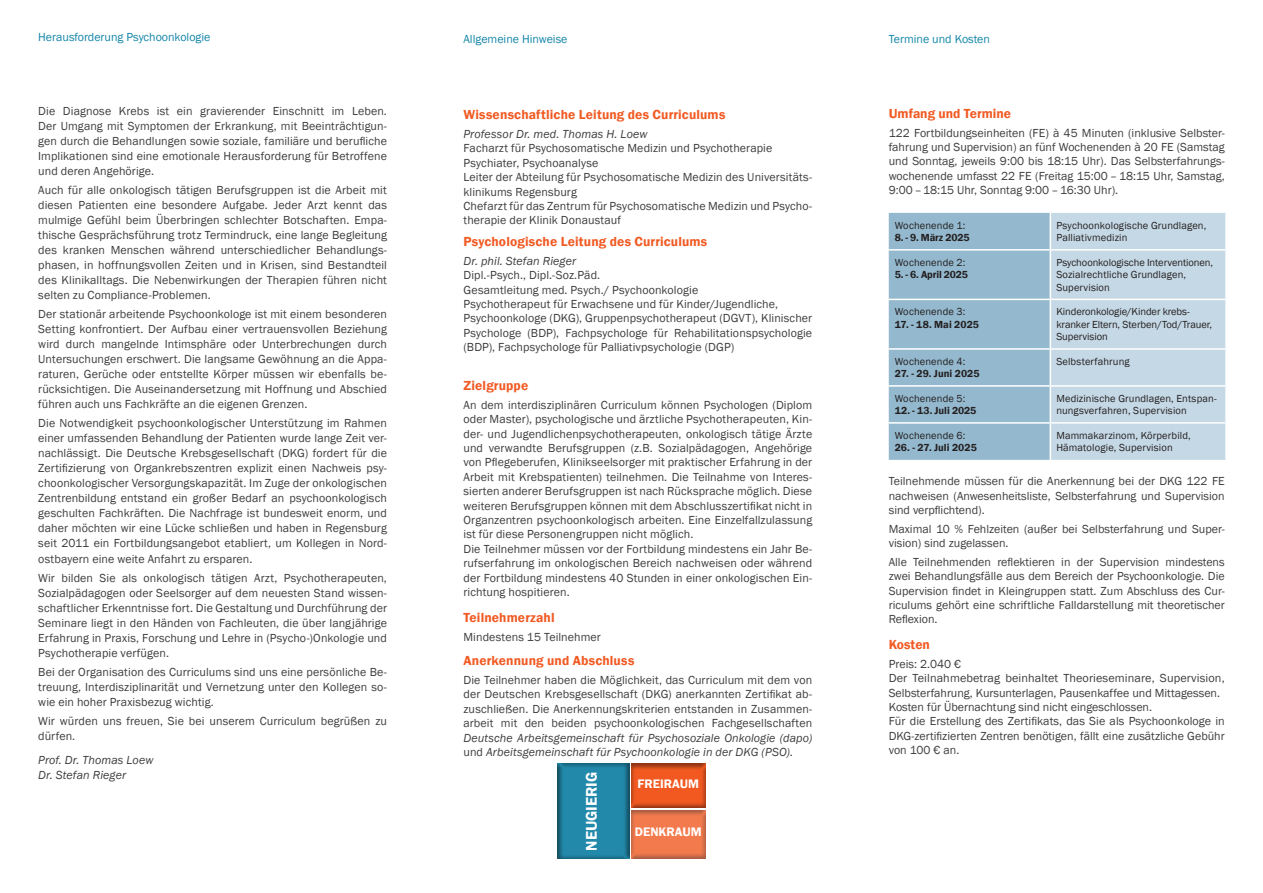
<style>
.page{position:relative;width:1263px;height:893px;background:#fff}
.page>*{position:absolute;margin:0;border:0;box-sizing:border-box;transform-origin:0 0}
.t1{font:600 15.9px "Franklin Gothic";color:#fff}
.t2{font:600 13.5px "Franklin Gothic";letter-spacing:.01em;color:#f15a23}
.t3{font:600 12.75px "Franklin Gothic";color:#fff}
.t4{font:12px/14.4px "Franklin Gothic";letter-spacing:.005em;color:#3e3e3f;text-align:justify}
.t5{font:italic 12px/15px "Franklin Gothic";letter-spacing:.01em;color:#3e3e3f}
.t6{font:12px "Franklin Gothic";color:#1687a9}
.t7{font:10.5px/12.6px "Franklin Gothic";letter-spacing:.01em;color:#231f20}
.t8{font:600 10.5px "Franklin Gothic";color:#231f20}
.s1{font-style:normal}
</style>
<div class="page">
<svg style="left:889px;top:213px;width:336px;height:247px"></svg>
<hr style="left:889px;top:249px;width:161px;height:2px;background:#fff">
<hr style="left:1050px;top:249px;width:177px;height:2px;background:#fff">
<hr style="left:889px;top:299px;width:161px;height:1px;background:#fff">
<hr style="left:1050px;top:299px;width:177px;height:1px;background:#fff">
<hr style="left:889px;top:348px;width:161px;height:2px;background:#fff">
<hr style="left:1050px;top:348px;width:177px;height:2px;background:#fff">
<hr style="left:889px;top:385px;width:161px;height:2px;background:#fff">
<hr style="left:1050px;top:385px;width:177px;height:2px;background:#fff">
<hr style="left:889px;top:422px;width:161px;height:2px;background:#fff">
<hr style="left:1050px;top:422px;width:177px;height:2px;background:#fff">
<hr style="left:1049px;top:213px;width:2px;height:36px;background:#fff">
<hr style="left:1049px;top:251px;width:2px;height:48px;background:#fff">
<hr style="left:1049px;top:300px;width:2px;height:48px;background:#fff">
<hr style="left:1049px;top:350px;width:2px;height:35px;background:#fff">
<hr style="left:1049px;top:387px;width:2px;height:35px;background:#fff">
<hr style="left:1049px;top:424px;width:2px;height:36px;background:#fff">
<div style="left:630px;top:760px;width:81px;height:50px;background:#231f20;opacity:.5"></div>
<div style="left:553px;top:758px;width:77px;height:101px;background:#231f20;opacity:.5"></div>
<div style="left:630px;top:807px;width:81px;height:52px;background:#231f20;opacity:.5"></div>
<p class="t6" style="left:38px;top:29px;width:174px">Herausforderung Psychoonkologie</p>
<p class="t4" style="left:38px;top:103px;width:350px;line-height:15px">Die Diagnose Krebs ist ein gravierender Einschnitt im Leben.<br>Der Umgang mit Symptomen der Erkrankung, mit Beeinträchtigun&shy;gen durch die Behandlungen sowie soziale, familiäre und berufliche Implikationen sind eine emotionale Herausforderung für Betroffene und deren Angehörige.</p>
<p class="t4" style="left:38px;top:183px;width:350px;line-height:15px">Auch für alle onkologisch tätigen Berufsgruppen ist die Arbeit mit diesen Patienten eine besondere Aufgabe. Jeder Arzt kennt das mulmige Gefühl beim Überbringen schlechter Botschaften. Empa&shy;thische Gesprächsführung trotz Termindruck, eine lange Begleitung des kranken Menschen während unterschiedlicher Behandlungs&shy;phasen, in hoffnungsvollen Zeiten und in Krisen, sind Bestandteil des Klinikalltags. Die Nebenwirkungen der Therapien führen nicht selten zu Compliance-Problemen.</p>
<p class="t4" style="left:38px;top:307px;width:350px;line-height:15px">Der stationär arbeitende Psychoonkologe ist mit einem besonderen Setting konfrontiert. Der Aufbau einer vertrauensvollen Beziehung wird durch mangelnde Intimsphäre oder Unterbrechungen durch Untersuchungen erschwert. Die langsame Gewöhnung an die Appa&shy;raturen, Gerüche oder entstellte Körper müssen wir ebenfalls be&shy;rücksichtigen. Die Auseinandersetzung mit Hoffnung und Abschied führen auch uns Fachkräfte an die eigenen Grenzen.</p>
<p class="t4" style="left:38px;top:416px;width:350px;line-height:15px">Die Notwendigkeit psychoonkologischer Unterstützung im Rahmen einer umfassenden Behandlung der Patienten wurde lange Zeit ver&shy;nachlässigt. Die Deutsche Krebsgesellschaft (DKG) fordert für die Zertifizierung von Organkrebszentren explizit einen Nachweis psy&shy;choonkologischer Versorgungskapazität. Im Zuge der onkologischen Zentrenbildung entstand ein großer Bedarf an psychoonkologisch geschulten Fachkräften. Die Nachfrage ist bundesweit enorm, und daher möchten wir eine Lücke schließen und haben in Regensburg seit 2011 ein Fortbildungsangebot etabliert, um Kollegen in Nord&shy;ostbayern eine weite Anfahrt zu ersparen.</p>
<p class="t4" style="left:38px;top:570px;width:350px;line-height:15px">Wir bilden Sie als onkologisch tätigen Arzt, Psychotherapeuten, Sozialpädagogen oder Seelsorger auf dem neuesten Stand wissen&shy;schaftlicher Erkenntnisse fort. Die Gestaltung und Durchführung der Seminare liegt in den Händen von Fachleuten, die über langjährige Erfahrung in Praxis, Forschung und Lehre in (Psycho-)Onkologie und Psychotherapie verfügen.</p>
<p class="t4" style="left:38px;top:665px;width:350px;line-height:15px">Bei der Organisation des Curriculums sind uns eine persönliche Be&shy;treuung, Interdisziplinarität und Vernetzung unter den Kollegen so&shy;wie ein hoher Praxisbezug wichtig.</p>
<p class="t4" style="left:38px;top:714px;width:350px;line-height:15px">Wir würden uns freuen, Sie bei unserem Curriculum begrüßen zu dürfen.</p>
<p class="t5" style="left:38px;top:752px;width:117px">Prof. Dr. Thomas Loew<br>Dr. Stefan Rieger</p>
<p class="t6" style="left:463px;top:31px;width:105px">Allgemeine Hinweise</p>
<p class="t2" style="left:463px;top:107px;width:263px">Wissenschaftliche Leitung des Curriculums</p>
<p class="t5" style="left:463px;top:127px;width:185px">Professor Dr. med. Thomas H. Loew</p>
<p class="t4" style="left:463px;top:141px;width:350px;text-align:left">Facharzt für Psychosomatische Medizin und Psychotherapie Psychiater, Psychoanalyse<br>Leiter der Abteilung für Psychosomatische Medizin des Universitäts&shy;klinikums Regensburg<br>Chefarzt für das Zentrum für Psychosomatische Medizin und Psycho&shy;therapie der Klinik Donaustauf</p>
<p class="t2" style="left:463px;top:233px;width:245px">Psychologische Leitung des Curriculums</p>
<p class="t5" style="left:463px;top:253px;width:114px">Dr. phil. Stefan Rieger</p>
<p class="t4" style="left:463px;top:268px;width:350px;text-align:left">Dipl.-Psych., Dipl.-Soz.Päd.<br>Gesamtleitung med. Psych./ Psychoonkologie<br>Psychotherapeut für Erwachsene und für Kinder/Jugendliche, Psychoonkologe (DKG), Gruppenpsychotherapeut (DGVT), Klinischer Psychologe (BDP), Fachpsychologe für Rehabilitationspsychologie (BDP), Fachpsychologe für Palliativpsychologie (DGP)</p>
<p class="t2" style="left:463px;top:377px;width:66px">Zielgruppe</p>
<p class="t4" style="left:463px;top:398px;width:350px;text-align:left">An dem interdisziplinären Curriculum können Psychologen (Diplom oder Master), psychologische und ärztliche Psychotherapeuten, Kin&shy;der- und Jugendlichenpsychotherapeuten, onkologisch tätige Ärzte und verwandte Berufsgruppen (z.B. Sozialpädagogen, Angehörige von Pflegeberufen, Klinikseelsorger mit praktischer Erfahrung in der Arbeit mit Krebspatienten) teilnehmen. Die Teilnahme von Interes&shy;sierten anderer Berufsgruppen ist nach Rücksprache möglich. Diese weiteren Berufsgruppen können mit dem Abschlusszertifikat nicht in Organzentren psychoonkologisch arbeiten. Eine Einzelfallzulassung ist für diese Personengruppen nicht möglich.<br>Die Teilnehmer müssen vor der Fortbildung mindestens ein Jahr Be&shy;rufserfahrung im onkologischen Bereich nachweisen oder während der Fortbildung mindestens 40 Stunden in einer onkologischen Ein&shy;richtung hospitieren.</p>
<p class="t2" style="left:463px;top:609px;width:93px">Teilnehmerzahl</p>
<p class="t4" style="left:463px;top:630px;width:139px">Mindestens 15 Teilnehmer</p>
<p class="t2" style="left:463px;top:652px;width:172px">Anerkennung und Abschluss</p>
<p class="t4" style="left:463px;top:673px;width:350px">Die Teilnehmer haben die Möglichkeit, das Curriculum mit dem von der Deutschen Krebsgesellschaft (DKG) anerkannten Zertifikat ab&shy;zuschließen. Die Anerkennungskriterien entstanden in Zusammen&shy;arbeit mit den beiden psychoonkologischen Fachgesellschaften</p>
<p class="t5" style="left:463px;top:731px;width:350px;line-height:14.4px">Deutsche Arbeitsgemeinschaft für Psychosoziale Onkologie (dapo) <span class="s1">und</span> Arbeitsgemeinschaft für Psychoonkologie in der DKG (PSO)<span class="s1">.</span></p>
<h1 class="t1" style="left:582px;top:851px;width:80px;rotate:-90deg">NEUGIERIG</h1>
<p class="t3" style="left:638px;top:776px;width:63px">FREIRAUM</p>
<p class="t3" style="left:635px;top:824px;width:68px">DENKRAUM</p>
<p class="t6" style="left:889px;top:31px;width:103px">Termine und Kosten</p>
<p class="t2" style="left:889px;top:105px;width:124px">Umfang und Termine</p>
<p class="t4" style="left:889px;top:126px;width:337px">122 Fortbildungseinheiten (FE) à 45 Minuten (inklusive Selbster&shy;fahrung und Supervision) an fünf Wochenenden à 20 FE (Samstag und Sonntag, jeweils 9:00 bis 18:15 Uhr). Das Selbsterfahrungs&shy;wochenende umfasst 22 FE (Freitag 15:00 – 18:15 Uhr, Samstag, 9:00 – 18:15 Uhr, Sonntag 9:00 – 16:30 Uhr).</p>
<p class="t7" style="left:895px;top:219px;width:72px">Wochenende 1:</p>
<p class="t8" style="left:895px;top:231px;width:76px">8. - 9. März 2025</p>
<p class="t7" style="left:1056px;top:219px;width:151px">Psychoonkologische Grundlagen,<br>Palliativmedizin</p>
<p class="t7" style="left:895px;top:256px;width:72px">Wochenende 2:</p>
<p class="t8" style="left:895px;top:268px;width:75px">5. - 6. April 2025</p>
<p class="t7" style="left:1056px;top:256px;width:158px">Psychoonkologische Interventionen,<br>Sozialrechtliche Grundlagen,<br>Supervision</p>
<p class="t7" style="left:895px;top:306px;width:72px">Wochenende 3:</p>
<p class="t8" style="left:895px;top:318px;width:86px">17. - 18. Mai 2025</p>
<p class="t7" style="left:1056px;top:306px;width:157px">Kinderonkologie/Kinder krebs&shy;kranker Eltern, Sterben/Tod/Trauer,<br>Supervision</p>
<p class="t7" style="left:895px;top:355px;width:72px">Wochenende 4:</p>
<p class="t8" style="left:895px;top:367px;width:86px">27. - 29. Juni 2025</p>
<p class="t7" style="left:1056px;top:355px;width:75px">Selbsterfahrung</p>
<p class="t7" style="left:895px;top:392px;width:72px">Wochenende 5:</p>
<p class="t8" style="left:895px;top:404px;width:83px">12. - 13. Juli 2025</p>
<p class="t7" style="left:1056px;top:392px;width:162px">Medizinische Grundlagen, Entspan&shy;nungsverfahren, Supervision</p>
<p class="t7" style="left:1056px;top:429px;width:136px">Mammakarzinom, Körperbild,<br>Hämatologie, Supervision</p>
<p class="t4" style="left:889px;top:474px;width:337px">Teilnehmende müssen für die Anerkennung bei der DKG 122 FE nachweisen (Anwesenheitsliste, Selbsterfahrung und Supervision sind verpflichtend).</p>
<p class="t4" style="left:889px;top:522px;width:337px">Maximal 10 % Fehlzeiten (außer bei Selbsterfahrung und Super&shy;vision) sind zugelassen.</p>
<p class="t4" style="left:889px;top:555px;width:337px">Alle Teilnehmenden reflektieren in der Supervision mindestens zwei Behandlungsfälle aus dem Bereich der Psychoonkologie. Die Supervision findet in Kleingruppen statt. Zum Abschluss des Cur&shy;riculums gehört eine schriftliche Falldarstellung mit theoretischer Reflexion.</p>
<p class="t2" style="left:889px;top:636px;width:43px">Kosten</p>
<p class="t4" style="left:889px;top:657px;width:337px;text-align:left">Preis: 2.040 €<br>Der Teilnahmebetrag beinhaltet Theorieseminare, Supervision, Selbsterfahrung, Kursunterlagen, Pausenkaffee und Mittagessen.<br>Kosten für Übernachtung sind nicht eingeschlossen.<br>Für die Erstellung des Zertifikats, das Sie als Psychoonkologe in DKG-zertifizierten Zentren benötigen, fällt eine zusätzliche Gebühr von 100 € an.</p>
<p class="t7" style="left:895px;top:429px;width:72px">Wochenende 6:</p>
<p class="t8" style="left:895px;top:441px;width:84px">26. - 27. Juli 2025</p>
</div>
